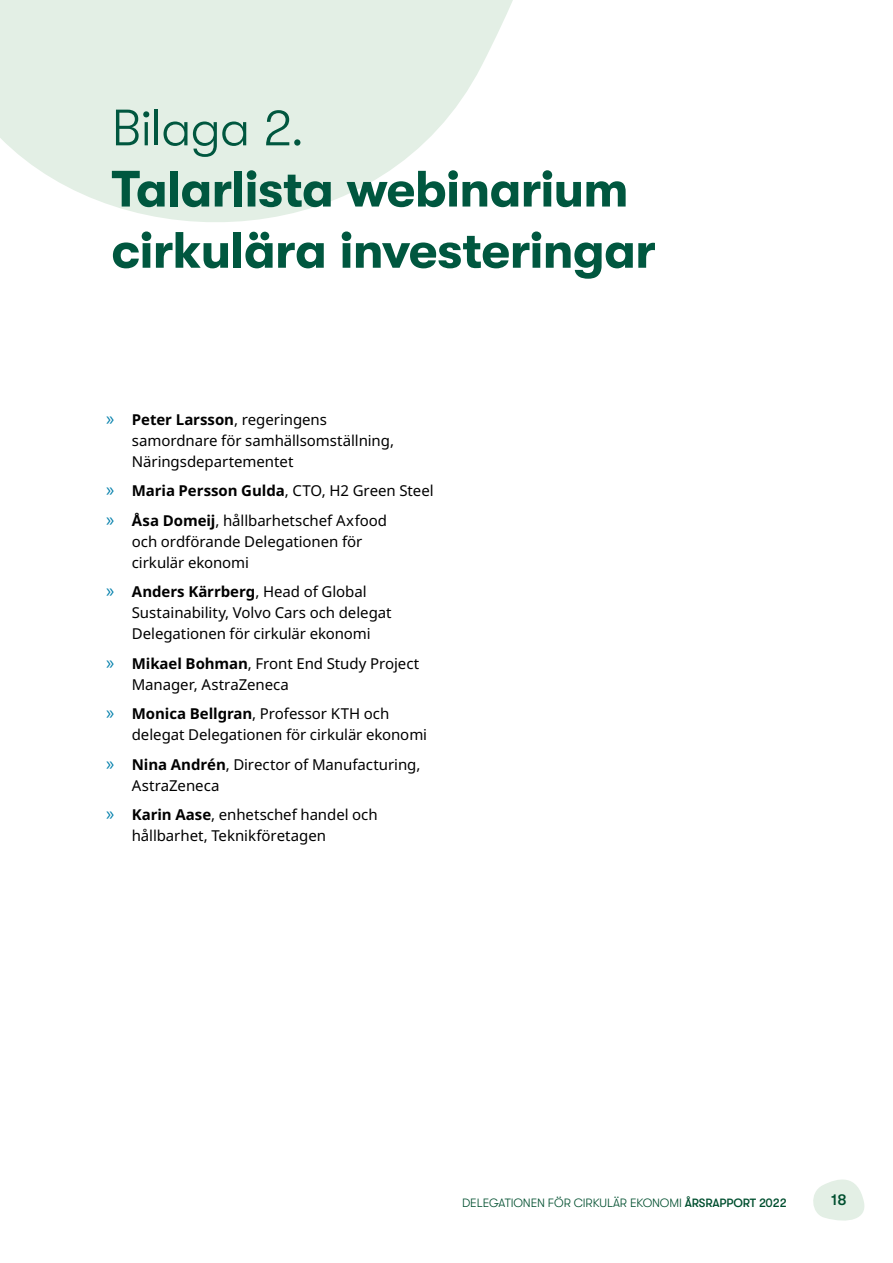
<style>
.page{position:relative;width:893px;height:1263px;background:#fff}
.page>*{position:absolute;margin:0;border:0;box-sizing:border-box;transform-origin:0 0}
.t1{font:700 51px/61.2px "GT Walsheim";letter-spacing:-.02em;color:#00573f}
.t2{font:500 15.6px "GT Walsheim";color:#004f2f}
.t3{font:15px/21px "Noto Sans";letter-spacing:-.005em;color:#000}
.t4{font:700 15px "Noto Sans";letter-spacing:-.005em;color:#000}
.t5{font:300 12px "GT Walsheim";letter-spacing:-.01em;color:#004f2f}
.s1{font-weight:300}
.s2{font-family:"Myriad Pro";font-size:19.5px;color:#027fab}
.s3{font-weight:700}
.s4{font-family:"Myriad Pro";font-weight:400;font-size:19.5px;color:#027fab}
.s5{font-weight:400}
.s6{font-weight:500}
</style>
<div class="page">
<svg style="left:813px;top:1179px;width:52px;height:42px"></svg>
<svg style="left:0;top:0;width:513px;height:222px;fill:#e3efe5"></svg>
<h1 class="t1" style="left:112px;top:97px;width:546px"><span class="s1">Bilaga 2.<br></span>Talarlista webinarium cirkulära investeringar</h1>
<p class="t3" style="left:132px;top:409px;width:264px;text-indent:-26px"><span class="s2">»</span> <span class="s3">Peter Larsson</span>, regeringens samordnare för samhällsomställning,<br>Näringsdepartementet</p>
<p class="t4" style="left:106px;top:480px;width:329px"><span class="s4">»</span> Maria Persson Gulda<span class="s5">, CTO, H2 Green Steel</span></p>
<p class="t3" style="left:132px;top:510px;width:257px;text-indent:-26px"><span class="s2">»</span> <span class="s3">Åsa Domeij</span>, hållbarhetschef Axfood och ordförande Delegationen för cirkulär ekonomi</p>
<p class="t3" style="left:132px;top:582px;width:261px;text-indent:-26px"><span class="s2">»</span> <span class="s3">Anders Kärrberg</span>, Head of Global<br>Sustainability, Volvo Cars och delegat<br>Delegationen för cirkulär ekonomi</p>
<p class="t3" style="left:132px;top:653px;width:289px;text-indent:-26px"><span class="s2">»</span> <span class="s3">Mikael Bohman</span>, Front End Study Project<br>Manager, AstraZeneca</p>
<p class="t3" style="left:132px;top:704px;width:297px;text-indent:-26px"><span class="s2">»</span> <span class="s3">Monica Bellgran</span>, Professor KTH och delegat Delegationen för cirkulär ekonomi</p>
<p class="t3" style="left:132px;top:754px;width:290px;text-indent:-26px"><span class="s2">»</span> <span class="s3">Nina Andrén</span>, Director of Manufacturing,<br>AstraZeneca</p>
<p class="t3" style="left:132px;top:805px;width:247px;text-indent:-26px"><span class="s2">»</span> <span class="s3">Karin Aase</span>, enhetschef handel och hållbarhet, Teknikföretagen</p>
<p class="t5" style="left:462px;top:1196px;width:326px">DELEGATIONEN FÖR CIRKULÄR EKONOMI <span class="s6">ÅRSRAPPORT 2022</span></p>
<p class="t2" style="left:831px;top:1191px;width:17px">18</p>
</div>
